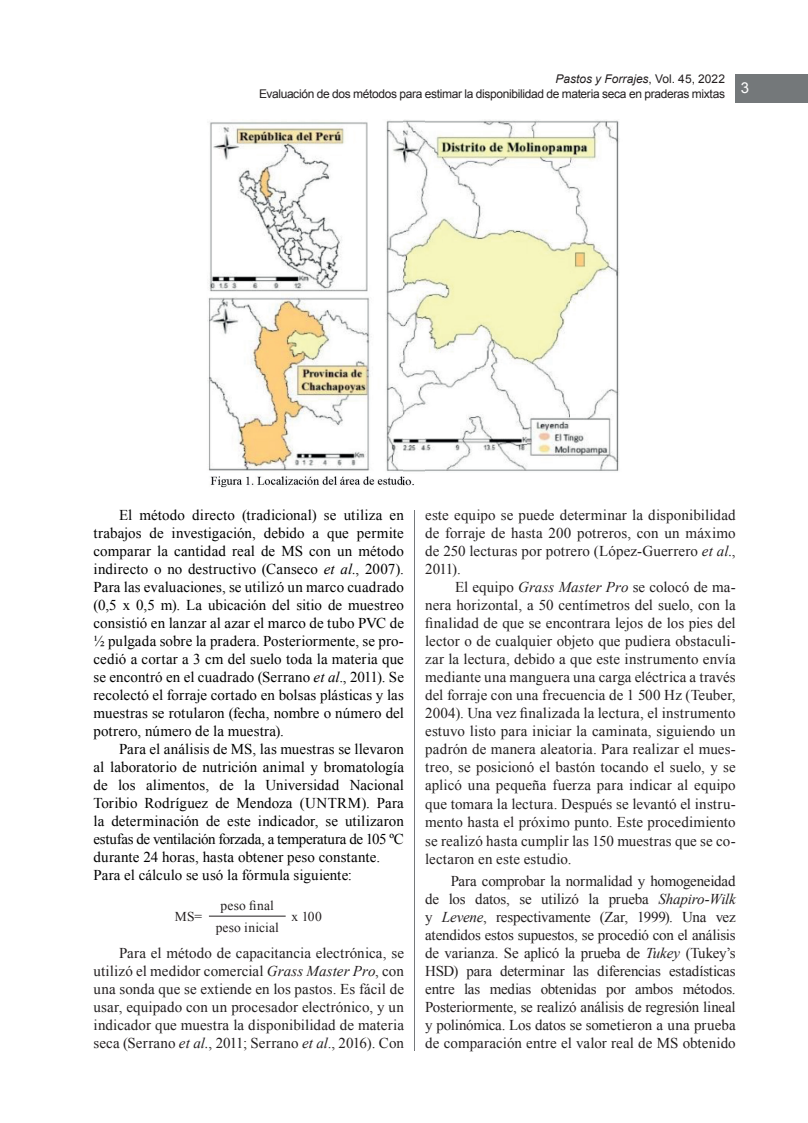
<style>
.page{position:relative;width:808px;height:1123px;background:#fff}
.page>*{position:absolute;margin:0;border:0;box-sizing:border-box;transform-origin:0 0}
.t1{font:15px/18px "Times New Roman";letter-spacing:.005em;color:#231f20;text-align:justify}
.t2{font:15px/18px "Times New Roman";letter-spacing:.005em;color:#000001;text-align:justify}
.t3{font:15px "Arial";color:#fff}
.t4{font:13.5px "Times New Roman";letter-spacing:.01em;color:#231f20}
.t5{font:12px/14.4px "Arial";letter-spacing:-.03em;color:#231f20;text-align:right}
.s1{font-style:italic}
</style>
<div class="page">
<div style="left:736px;top:74px;width:72px;height:28px;background:#74787a"></div>
<hr style="left:414px;top:119px;width:1px;height:931px;background:#75797b">
<hr style="left:209px;top:915px;width:77px;height:1px;background:#231f20">
<div style="left:404px;top:119px;width:20px;height:390px;background:#fff"></div>
<img style="left:207px;top:120px;width:413px;height:367px">
<img style="left:404px;top:120px;width:20px;height:367px">
<p class="t5" style="left:259px;top:72px;width:467px"><span class="s1">Pastos y Forrajes</span>, Vol. 45, 2022<br>Evaluación de dos métodos para estimar la disponibilidad de materia seca en praderas mixtas</p>
<p class="t3" style="left:741px;top:78px;width:10px">3</p>
<p class="t2" style="left:94px;top:506px;width:312px;text-indent:26px">El método directo (tradicional) se utiliza en trabajos de investigación, debido a que permite comparar la cantidad real de MS con un método indirecto o no destructivo (Canseco <span class="s1">et al.</span>, 2007).<br>Para las evaluaciones, se utilizó un marco cuadrado (0,5 x 0,5 m). La ubicación del sitio de muestreo consistió en lanzar al azar el marco de tubo PVC de ½ pulgada sobre la pradera. Posteriormente, se pro&shy;cedió a cortar a 3 cm del suelo toda la materia que se encontró en el cuadrado (Serrano <span class="s1">et al</span>., 2011). Se recolectó el forraje cortado en bolsas plásticas y las muestras se rotularon (fecha, nombre o número del potrero, número de la muestra).</p>
<p class="t2" style="left:94px;top:740px;width:312px;text-align:left;text-indent:26px">Para el análisis de MS, las muestras se llevaron al laboratorio de nutrición animal y bromatología de los alimentos, de la Universidad Nacional Toribio Rodríguez de Mendoza (UNTRM). Para la determinación de este indicador, se utilizaron estufas de ventilación forzada, a temperatura de 105 ºC durante 24 horas, hasta obtener peso constante.<br>Para el cálculo se usó la fórmula siguiente:</p>
<p class="t4" style="left:175px;top:907px;width:29px">MS=</p>
<p class="t4" style="left:221px;top:896px;width:55px">peso final</p>
<p class="t4" style="left:292px;top:907px;width:32px">x 100</p>
<p class="t4" style="left:216px;top:918px;width:65px">peso inicial</p>
<p class="t1" style="left:94px;top:943px;width:312px;text-indent:26px">Para el método de capacitancia electrónica, se utilizó el medidor comercial <span class="s1">Grass Master Pro</span>, con una sonda que se extiende en los pastos. Es fácil de usar, equipado con un procesador electrónico, y un indicador que muestra la disponibilidad de materia seca (Serrano <span class="s1">et al.</span>, 2011; Serrano <span class="s1">et al</span>., 2016). Con</p>
<p class="t1" style="left:425px;top:506px;width:312px">este equipo se puede determinar la disponibilidad de forraje de hasta 200 potreros, con un máximo de 250 lecturas por potrero (López-Guerrero <span class="s1">et al.</span>, 2011).</p>
<p class="t1" style="left:425px;top:578px;width:312px;text-indent:30px">El equipo <span class="s1">Grass Master Pro</span> se colocó de ma&shy;nera horizontal, a 50 centímetros del suelo, con la finalidad de que se encontrara lejos de los pies del lector o de cualquier objeto que pudiera obstaculi&shy;zar la lectura, debido a que este instrumento envía mediante una manguera una carga eléctrica a través del forraje con una frecuencia de 1 500 Hz (Teuber, 2004). Una vez finalizada la lectura, el instrumento estuvo listo para iniciar la caminata, siguiendo un padrón de manera aleatoria. Para realizar el mues&shy;treo, se posicionó el bastón tocando el suelo, y se aplicó una pequeña fuerza para indicar al equipo que tomara la lectura. Después se levantó el instru&shy;mento hasta el próximo punto. Este procedimiento se realizó hasta cumplir las 150 muestras que se co&shy;lectaron en este estudio.</p>
<p class="t1" style="left:425px;top:872px;width:312px;text-indent:26px">Para comprobar la normalidad y homogeneidad de los datos, se utilizó la prueba <span class="s1">Shapiro-Wilk </span>y <span class="s1">Levene</span>, respectivamente (Zar, 1999). Una vez atendidos estos supuestos, se procedió con el análisis de varianza. Se aplicó la prueba de <span class="s1">Tukey</span> (Tukey’s HSD) para determinar las diferencias estadísticas entre las medias obtenidas por ambos métodos.<br>Posteriormente, se realizó análisis de regresión lineal y polinómica. Los datos se sometieron a una prueba de comparación entre el valor real de MS obtenido</p>
</div>
